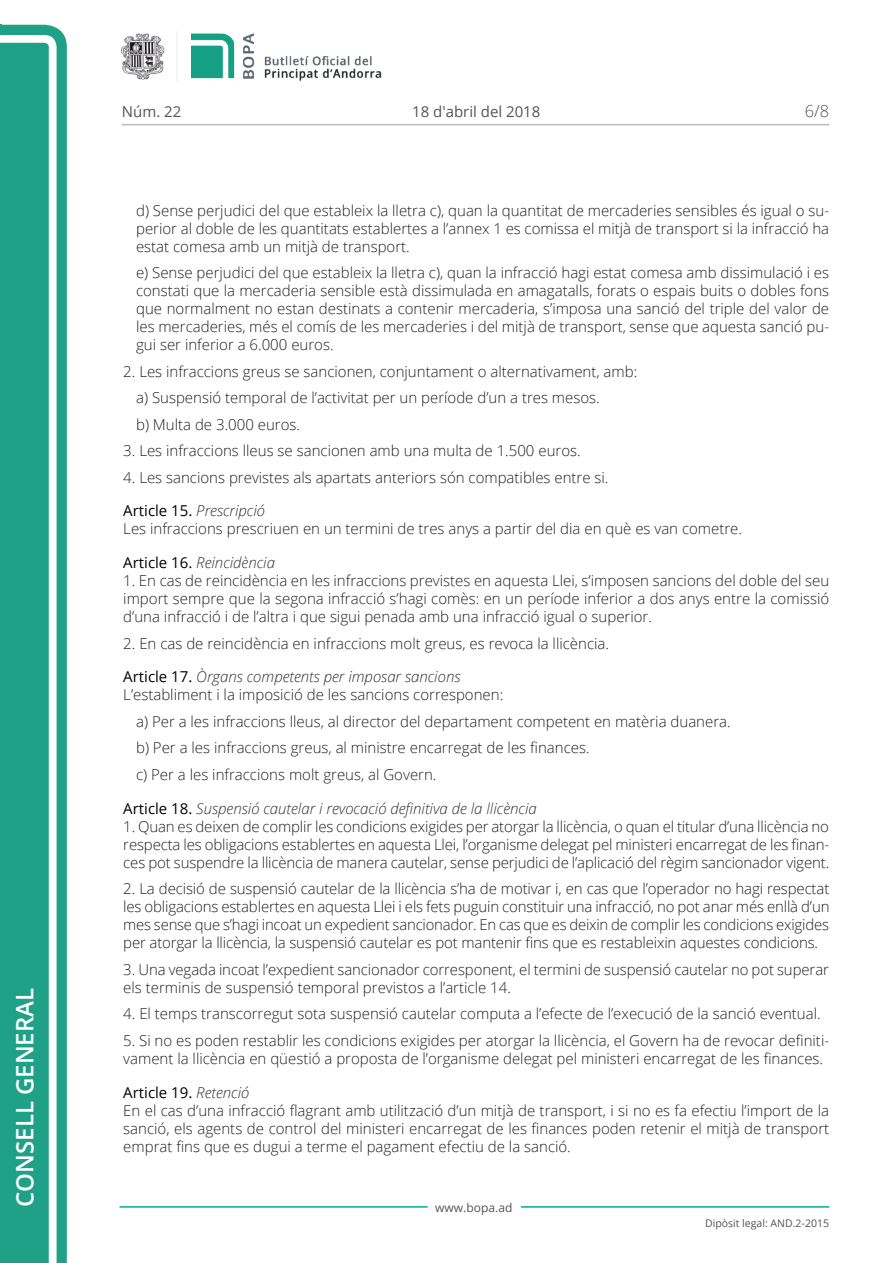
<style>
.page{position:relative;width:893px;height:1263px;background:#fff}
.page>*{position:absolute;margin:0;border:0;box-sizing:border-box;transform-origin:0 0}
.t1{font:600 24px "Open Sans";color:#fff}
.t2{font:300 16.5px "Open Sans";color:#545454}
.Body_text{font:300 15px/18px "Open Sans";color:#231f20;text-align:justify}
.Body_text_i{font:300 15px/18px "Open Sans";color:#231f20;text-align:justify}
.Titol_7{font:italic 300 15px "Open Sans";color:#303030}
.t3{font:15px "Open Sans";color:#545454}
.Titol_7-2{font:15px "Open Sans";color:#000}
.t4{font:12px "Open Sans";color:#545454}
.t5{font:10.5px "Open Sans";color:#545454}
.s1{font-weight:400;font-style:normal;color:#000}
.s2{font-weight:300;font-style:italic;color:#303030}
</style>
<div class="page">
<svg style="left:0;top:25px;width:67px;height:1238px;fill:#1ea187"></svg>
<div style="left:0;top:43px;width:49px;height:1220px;background:#1ea187"></div>
<img style="left:122px;top:32px;width:260px;height:49px">
<hr style="left:119px;top:1206px;width:309px;height:2px;background:#00ae91">
<hr style="left:521px;top:1206px;width:308px;height:2px;background:#00ae91">
<hr style="left:122px;top:124px;width:707px;height:1px;background:#bcbdc0">
<h1 class="t1" style="left:8px;top:1207px;width:220px;rotate:-90deg">Consell General</h1>
<p class="t3" style="left:122px;top:102px;width:61px">Núm. 22</p>
<p class="t3" style="left:412px;top:102px;width:130px">18 d'abril del 2018</p>
<p class="t2" style="left:805px;top:100px;width:26px">6/8</p>
<p class="Body_text_i" style="left:136px;top:201px;width:695px">d) Sense perjudici del que estableix la lletra c), quan la quantitat de mercaderies sensibles és igual o su&shy;perior al doble de les quantitats establertes a l’annex 1 es comissa el mitjà de transport si la infracció ha estat comesa amb un mitjà de transport.</p>
<p class="Body_text_i" style="left:136px;top:263px;width:695px">e) Sense perjudici del que estableix la lletra c), quan la infracció hagi estat comesa amb dissimulació i es constati que la mercaderia sensible està dissimulada en amagatalls, forats o espais buits o dobles fons que normalment no estan destinats a contenir mercaderia, s’imposa una sanció del triple del valor de les mercaderies, més el comís de les mercaderies i del mitjà de transport, sense que aquesta sanció pu&shy;gui ser inferior a 6.000 euros.</p>
<p class="Body_text" style="left:123px;top:362px;width:515px">2. Les infraccions greus se sancionen, conjuntament o alternativament, amb:</p>
<p class="Body_text_i" style="left:136px;top:388px;width:465px">a) Suspensió temporal de l’activitat per un període d’un a tres mesos.</p>
<p class="Body_text_i" style="left:136px;top:415px;width:166px">b) Multa de 3.000 euros.</p>
<p class="Body_text" style="left:123px;top:441px;width:459px">3. Les infraccions lleus se sancionen amb una multa de 1.500 euros.</p>
<p class="Body_text" style="left:123px;top:468px;width:487px">4. Les sancions previstes als apartats anteriors són compatibles entre si.</p>
<p class="Titol_7" style="left:123px;top:501px;width:143px"><span class="s1">Article 15.</span> Prescripció</p>
<p class="Body_text" style="left:123px;top:520px;width:620px">Les infraccions prescriuen en un termini de tres anys a partir del dia en què es van cometre.</p>
<p class="Titol_7" style="left:123px;top:552px;width:153px"><span class="s1">Article 16.</span> Reincidència</p>
<p class="Body_text" style="left:123px;top:571px;width:707px">1. En cas de reincidència en les infraccions previstes en aquesta Llei, s’imposen sancions del doble del seu import sempre que la segona infracció s’hagi comès: en un període inferior a dos anys entre la comissió d’una infracció i de l’altra i que sigui penada amb una infracció igual o superior.</p>
<p class="Body_text" style="left:123px;top:634px;width:487px">2. En cas de reincidència en infraccions molt greus, es revoca la llicència.</p>
<p class="Titol_7" style="left:123px;top:667px;width:339px"><span class="s1">Article 17.</span> Òrgans competents per imposar sancions</p>
<p class="Body_text" style="left:123px;top:686px;width:381px">L’establiment i la imposició de les sancions corresponen:</p>
<p class="Body_text_i" style="left:136px;top:712px;width:596px">a) Per a les infraccions lleus, al director del departament competent en matèria duanera.</p>
<p class="Body_text_i" style="left:136px;top:739px;width:455px">b) Per a les infraccions greus, al ministre encarregat de les finances.</p>
<p class="Body_text_i" style="left:136px;top:765px;width:302px">c) Per a les infraccions molt greus, al Govern.</p>
<p class="Titol_7" style="left:123px;top:798px;width:415px"><span class="s1">Article 18.</span> Suspensió cautelar i revocació definitiva de la llicència</p>
<p class="Body_text" style="left:123px;top:817px;width:707px">1. Quan es deixen de complir les condicions exigides per atorgar la llicència, o quan el titular d’una llicència no respecta les obligacions establertes en aquesta Llei, l’organisme delegat pel ministeri encarregat de les finan&shy;ces pot suspendre la llicència de manera cautelar, sense perjudici de l’aplicació del règim sancionador vigent.</p>
<p class="Body_text" style="left:123px;top:879px;width:708px">2. La decisió de suspensió cautelar de la llicència s’ha de motivar i, en cas que l’operador no hagi respectat les obligacions establertes en aquesta Llei i els fets puguin constituir una infracció, no pot anar més enllà d’un mes sense que s’hagi incoat un expedient sancionador. En cas que es deixin de complir les condicions exigides per atorgar la llicència, la suspensió cautelar es pot mantenir fins que es restableixin aquestes condicions.</p>
<p class="Body_text" style="left:123px;top:960px;width:707px">3. Una vegada incoat l’expedient sancionador corresponent, el termini de suspensió cautelar no pot superar els terminis de suspensió temporal previstos a l’article 14.</p>
<p class="Body_text" style="left:123px;top:1004px;width:699px">4. El temps transcorregut sota suspensió cautelar computa a l’efecte de l’execució de la sanció eventual.</p>
<p class="Body_text" style="left:123px;top:1031px;width:707px">5. Si no es poden restablir les condicions exigides per atorgar la llicència, el Govern ha de revocar definiti&shy;vament la llicència en qüestió a proposta de l’organisme delegat pel ministeri encarregat de les finances.</p>
<p class="Titol_7-2" style="left:123px;top:1082px;width:128px">Article 19. <span class="s2">Retenció</span></p>
<p class="Body_text" style="left:123px;top:1101px;width:707px">En el cas d’una infracció flagrant amb utilització d’un mitjà de transport, i si no es fa efectiu l’import de la sanció, els agents de control del ministeri encarregat de les finances poden retenir el mitjà de transport emprat fins que es dugui a terme el pagament efectiu de la sanció.</p>
<p class="t4" style="left:435px;top:1199px;width:79px">www.bopa.ad</p>
<p class="t5" style="left:705px;top:1216px;width:125px">Dipòsit legal: AND.2-2015</p>
</div>
